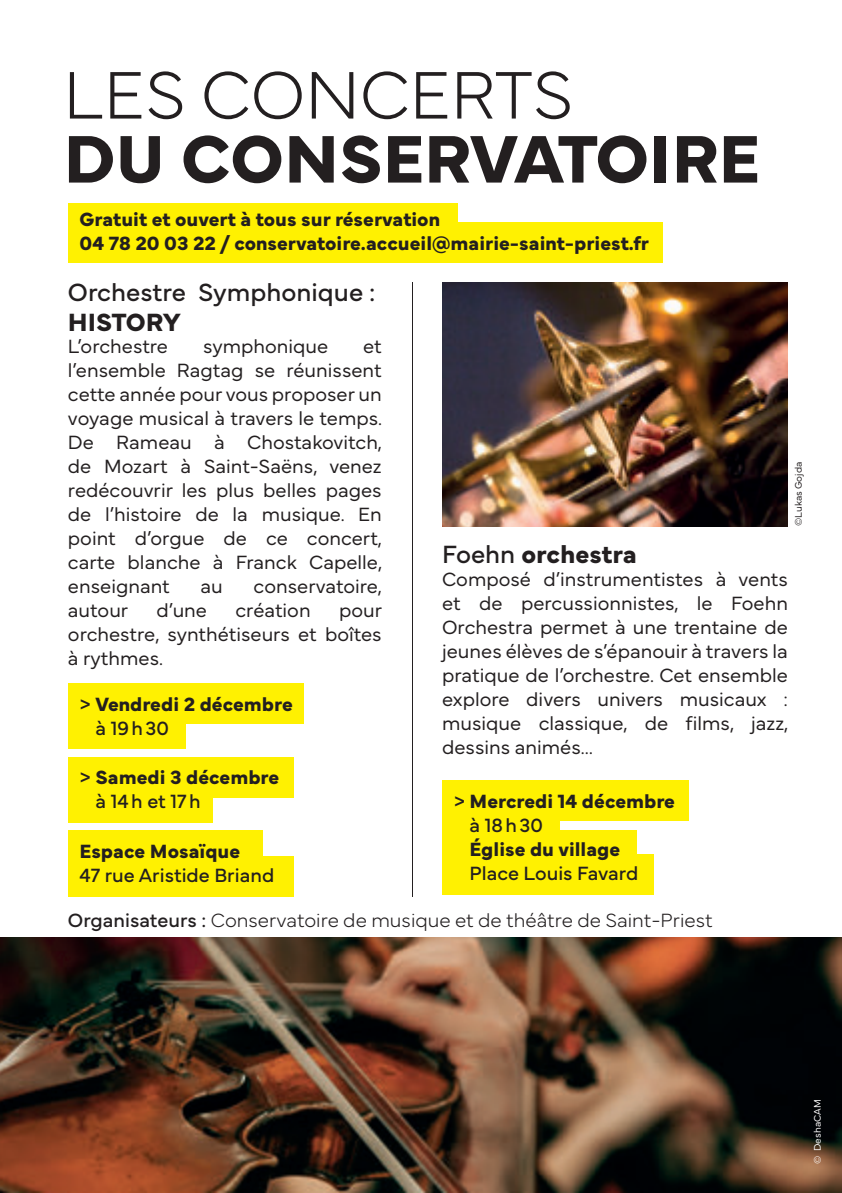
<style>
.page{position:relative;width:842px;height:1193px;background:#fff}
.page>*{position:absolute;margin:0;border:0;box-sizing:border-box;transform-origin:0 0}
.t1{font:700 70px "Mundial";color:#231f20}
.t2{font:100 70px "Mundial";color:#231f20}
.t3{font:26px "Mundial";color:#231f20}
.t4{font:700 26px "Mundial";letter-spacing:-.005em;color:#231f20}
.t5{font:300 20px/24px "Mundial";color:#231f20;text-align:justify}
.t6{font:700 20px/24px "Mundial";color:#231f20}
.t7{font:100 20px "Mundial";color:#231f20}
.t8{font:20px "Mundial";color:#231f20}
.t9{font:300 10px "Mundial";color:#231f20}
.t10{font:300 10px "Mundial";color:#fff}
.s1{font-weight:400}
</style>
<div class="page">
<div style="left:442px;top:854px;width:212px;height:40px;background:#fff101"></div>
<div style="left:68px;top:855px;width:225px;height:41px;background:#fff101"></div>
<div style="left:68px;top:222px;width:593px;height:40px;background:#fff101"></div>
<div style="left:68px;top:203px;width:389px;height:40px;background:#fff101"></div>
<img style="left:0;top:937px;width:841px;height:255px">
<div style="left:68px;top:708px;width:117px;height:41px;background:#fff101"></div>
<div style="left:68px;top:682px;width:235px;height:41px;background:#fff101"></div>
<div style="left:68px;top:782px;width:144px;height:40px;background:#fff101"></div>
<div style="left:68px;top:756px;width:225px;height:41px;background:#fff101"></div>
<div style="left:68px;top:830px;width:194px;height:41px;background:#fff101"></div>
<div style="left:442px;top:805px;width:117px;height:41px;background:#fff101"></div>
<div style="left:442px;top:780px;width:246px;height:41px;background:#fff101"></div>
<div style="left:442px;top:829px;width:194px;height:41px;background:#fff101"></div>
<img style="left:442px;top:283px;width:345px;height:243px">
<hr style="left:412px;top:283px;width:1px;height:613px;background:#231f20">
<h1 class="t2" style="left:63px;top:40px;width:511px">LES CONCERTS</h1>
<h1 class="t1" style="left:63px;top:104px;width:697px">DU CONSERVATOIRE</h1>
<p class="t6" style="left:80px;top:206px;width:571px">Gratuit et ouvert à tous sur réservation<br>04 78 20 03 22 / conservatoire.accueil@mairie-saint-priest.fr</p>
<h2 class="t3" style="left:68px;top:271px;width:309px">Orchestre Symphonique :</h2>
<h2 class="t4" style="left:68px;top:301px;width:114px">HISTORY</h2>
<p class="t5" style="left:68px;top:332px;width:102px">L’orchestre</p>
<p class="t5" style="left:203px;top:332px;width:127px">symphonique</p>
<p class="t5" style="left:68px;top:332px;width:316px;text-indent:295px">et l’ensemble Ragtag se réunissent cette année pour vous proposer un voyage musical à travers le temps.<br>De Rameau à Chostakovitch, de Mozart à Saint-Saëns, venez redécouvrir les plus belles pages de l’histoire de la musique. En point d’orgue de ce concert, carte blanche à Franck Capelle, enseignant</p>
<p class="t9" style="left:790px;top:526px;width:66px;rotate:-90deg">©Lukas Gojda</p>
<h2 class="t4" style="left:442px;top:533px;width:196px"><span class="s1">Foehn</span> orchestra</h2>
<p class="t5" style="left:442px;top:564px;width:348px">Composé d’instrumentistes à vents et de percussionnistes, le Foehn Orchestra permet à une trentaine de jeunes élèves de s’épanouir à travers la pratique de l’orchestre. Cet ensemble explore divers univers musicaux : musique classique, de films, jazz, dessins animés…</p>
<p class="t5" style="left:200px;top:572px;width:24px">au</p>
<p class="t5" style="left:253px;top:572px;width:130px">conservatoire,</p>
<p class="t5" style="left:68px;top:596px;width:62px">autour</p>
<p class="t5" style="left:156px;top:596px;width:52px">d’une</p>
<p class="t5" style="left:235px;top:596px;width:77px">création</p>
<p class="t5" style="left:68px;top:596px;width:315px;text-indent:271px">pour orchestre, synthétiseurs et boîtes à rythmes.</p>
<p class="t6" style="left:95px;top:689px;width:199px;text-indent:-16px"><span class="s1">&gt;</span> Vendredi 2 décembre <span class="s1">à 19h30</span></p>
<p class="t6" style="left:95px;top:763px;width:185px;text-indent:-16px"><span class="s1">&gt;</span> Samedi 3 décembre <span class="s1">à 14 h et 17 h</span></p>
<p class="t6" style="left:80px;top:837px;width:162px">Espace Mosaïque</p>
<p class="t8" style="left:80px;top:859px;width:196px">47 rue Aristide Briand</p>
<p class="t6" style="left:469px;top:787px;width:207px;text-indent:-16px"><span class="s1">&gt;</span> Mercredi 14 décembre <span class="s1">à 18h30</span></p>
<p class="t6" style="left:469px;top:835px;width:152px">Église du village</p>
<p class="t8" style="left:469px;top:857px;width:170px">Place Louis Favard</p>
<p class="t7" style="left:68px;top:904px;width:646px"><span class="s1">Organisateurs :</span> Conservatoire de musique et de théâtre de Saint-Priest</p>
<p class="t10" style="left:809px;top:1163px;width:66px;rotate:-90deg">© DeshaCAM</p>
</div>
